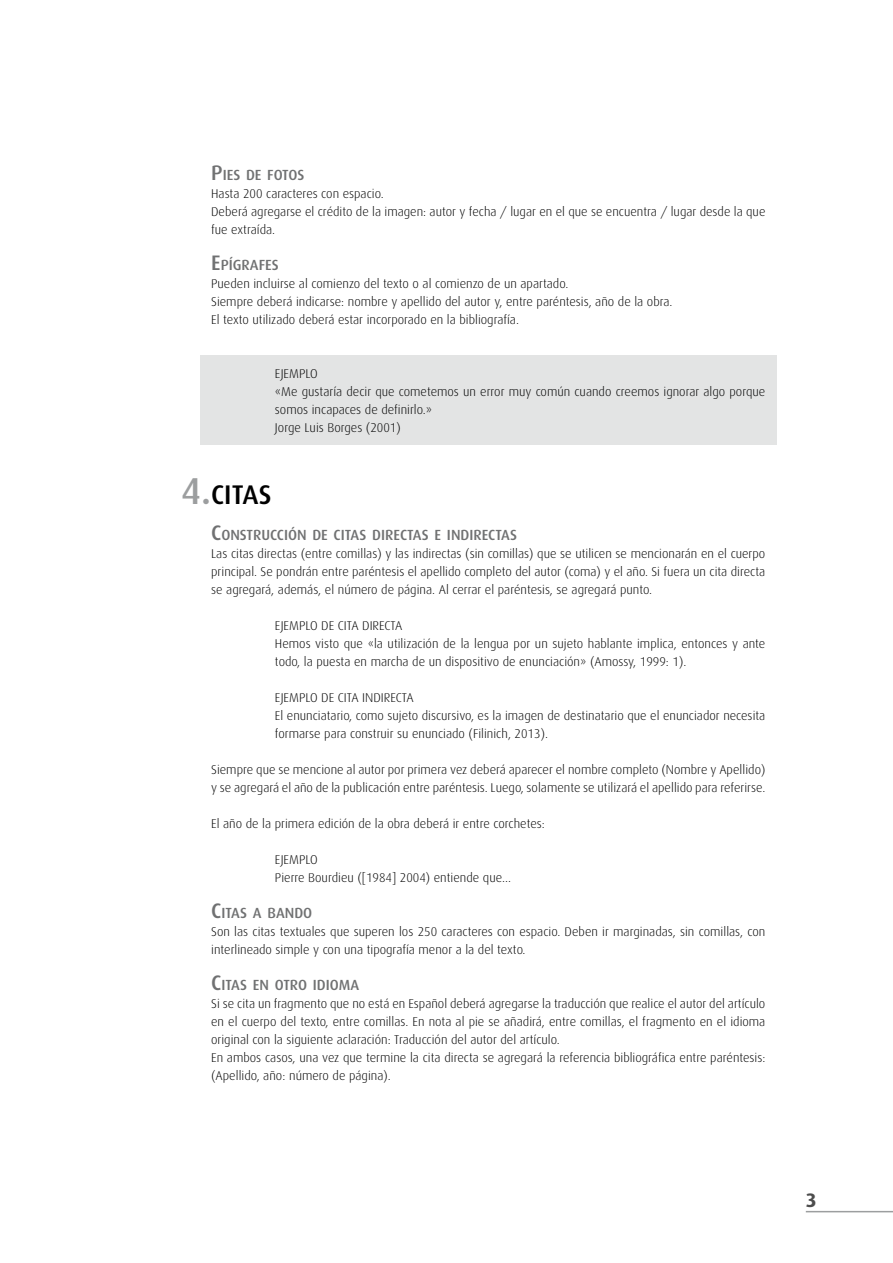
<style>
.page{position:relative;width:893px;height:1263px;background:#fff}
.page>*{position:absolute;margin:0;border:0;box-sizing:border-box;transform-origin:0 0}
.t1{font:500 37.5px "Dax";color:#9c9e9f}
.t2{font:500 27px "Dax";color:#000}
.t3{font:700 19.5px "Dax";color:#4d4d4d}
.t4{font:500 14.7px "Dax";color:#707172}
.t5{font:300 12.75px/18px "Dax";color:#000}
.s1{font-size:21px}
</style>
<div class="page">
<hr style="left:806px;top:1211px;width:87px;height:1px;background:#9c9e9f">
<div style="left:200px;top:355px;width:577px;height:89px;background:#e3e4e4"></div>
<p class="t4" style="left:211px;top:167px;width:95px"><span class="s1">P</span>IES DE FOTOS</p>
<p class="t5" style="left:211px;top:185px;width:556px">Hasta 200 caracteres con espacio.<br>Deberá agregarse el crédito de la imagen: autor y fecha / lugar en el que se encuentra / lugar desde la que fue extraída.</p>
<p class="t4" style="left:211px;top:257px;width:69px"><span class="s1">E</span> PÍGRAFES</p>
<p class="t5" style="left:211px;top:275px;width:463px">Pueden incluirse al comienzo del texto o al comienzo de un apartado.<br>Siempre deberá indicarse: nombre y apellido del autor y, entre paréntesis, año de la obra.<br>El texto utilizado deberá estar incorporado en la bibliografía.</p>
<p class="t5" style="left:275px;top:365px;width:492px">EJEMPLO<br>«Me gustaría decir que cometemos un error muy común cuando creemos ignorar algo porque somos incapaces de definirlo.»<br>Jorge Luis Borges (2001)</p>
<h1 class="t1" style="left:181px;top:470px;width:32px">4.</h1>
<h2 class="t2" style="left:211px;top:480px;width:13px">Cita</h2>
<h2 class="t2" style="left:259px;top:480px;width:14px">s</h2>
<p class="t4" style="left:211px;top:527px;width:307px"><span class="s1">C</span>ONSTRUCCIÓN DE CITAS DIRECTAS E INDIRECTAS</p>
<p class="t5" style="left:211px;top:545px;width:556px;text-align:justify">Las citas directas (entre comillas) y las indirectas (sin comillas) que se utilicen se mencionarán en el cuerpo principal. Se pondrán entre paréntesis el apellido completo del autor (coma) y el año. Si fuera un cita directa se agregará, además, el número de página. Al cerrar el paréntesis, se agregará punto.</p>
<p class="t5" style="left:275px;top:617px;width:492px">EJEMPLO DE CITA DIRECTA<br>Hemos visto que «la utilización de la lengua por un sujeto hablante implica, entonces y ante todo, la puesta en marcha de un dispositivo de enunciación» (Amossy, 1999: 1).</p>
<p class="t5" style="left:275px;top:689px;width:94px">EJEMPLO DE CITA INDIR</p>
<p class="t5" style="left:275px;top:689px;width:492px;text-indent:115px">ECTA<br>El enunciatario, como sujeto discursivo, es la imagen de destinatario que el enunciador necesita formarse para construir su enunciado (Filinich, 2013).</p>
<p class="t5" style="left:211px;top:761px;width:556px">Siempre que se mencione al autor por primera vez deberá aparecer el nombre completo (Nombre y Apellido) y se agregará el año de la publicación entre paréntesis. Luego, solamente se utilizará el apellido para referirse.</p>
<p class="t5" style="left:211px;top:815px;width:335px">El año de la primera edición de la obra deberá ir entre corchetes:</p>
<p class="t5" style="left:275px;top:851px;width:238px">EJEMPLO<br>Pierre Bourdieu ([1984] 2004) entiende que...</p>
<p class="t4" style="left:211px;top:905px;width:103px"><span class="s1">C</span>ITAS A BANDO</p>
<p class="t5" style="left:211px;top:923px;width:556px">Son las citas textuales que superen los 250 caracteres con espacio. Deben ir marginadas, sin comillas, con interlineado simple y con una tipografía menor a la del texto.</p>
<p class="t4" style="left:211px;top:977px;width:150px"><span class="s1">C</span>ITAS EN OTRO IDIOMA</p>
<p class="t5" style="left:211px;top:995px;width:556px">Si se cita un fragmento que no está en Español deberá agregarse la traducción que realice el autor del artículo en el cuerpo del texto, entre comillas. En nota al pie se añadirá, entre comillas, el fragmento en el idioma original con la siguiente aclaración: Traducción del autor del artículo.<br>En ambos casos, una vez que termine la cita directa se agregará la referencia bibliográfica entre paréntesis: (Apellido, año: número de página).</p>
<h3 class="t3" style="left:806px;top:1189px;width:12px">3</h3>
</div>
